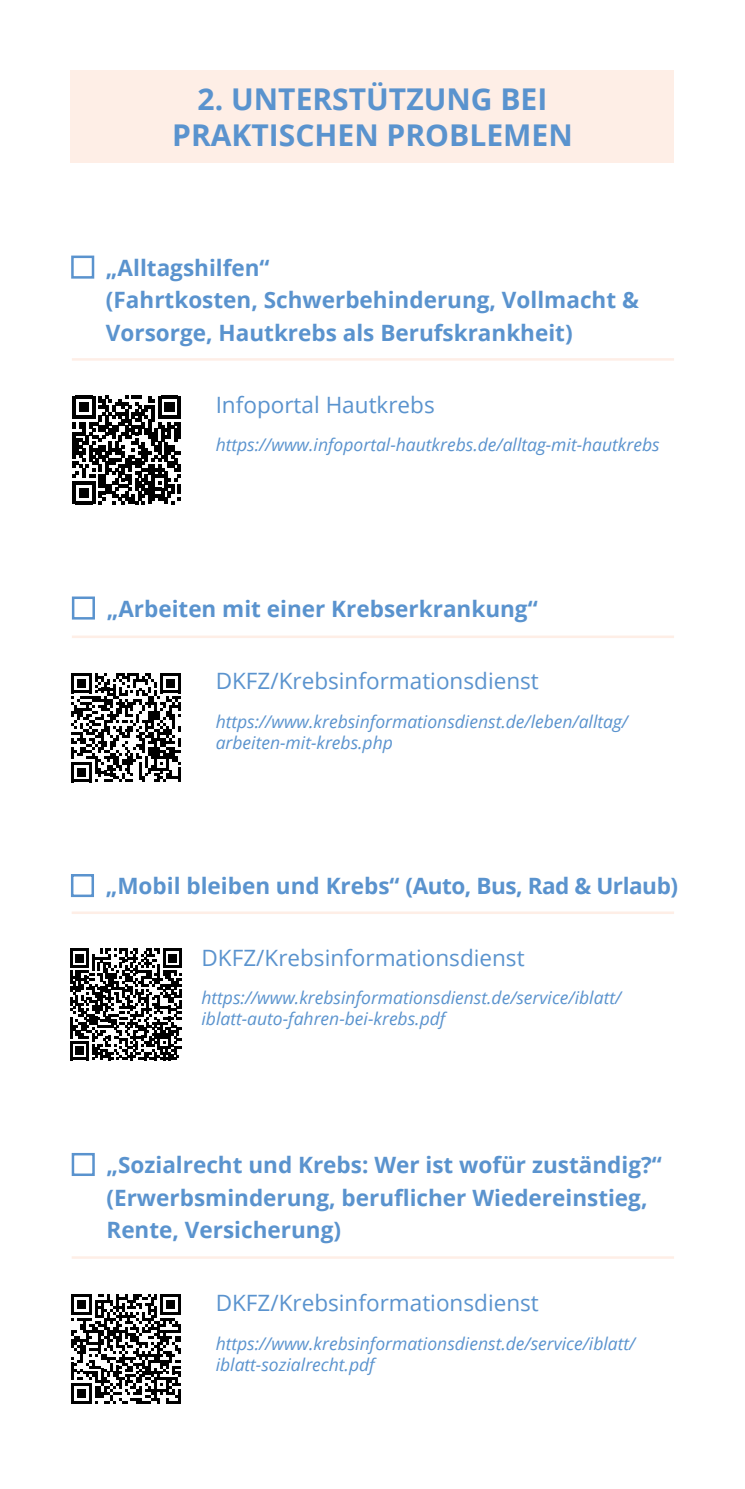
<style>
.page{position:relative;width:745px;height:1489px;background:#fff}
.page>*{position:absolute;margin:0;border:0;box-sizing:border-box;transform-origin:0 0}
.t1{font:700 30px/36px "Open Sans";color:#5a93ce;text-align:center}
.t2{font:700 22.5px/32.5px "Open Sans";color:#5a93ce}
.t3{font:22.5px "Open Sans";color:#5a93ce}
.t4{font:italic 17.5px/21px "Open Sans";color:#5a93ce}
</style>
<div class="page">
<div style="left:71px;top:71px;width:602px;height:92px;background:#feeee6"></div>
<div style="left:71px;top:255px;width:23px;height:23px;border:2px solid #5a93ce"></div>
<div style="left:71px;top:874px;width:23px;height:23px;border:2px solid #5a93ce"></div>
<svg style="left:72px;top:396px;width:109px;height:108px"></svg>
<hr style="left:72px;top:358px;width:601px;height:2px;background:#feeee6">
<hr style="left:72px;top:911px;width:601px;height:3px;background:#feeee6">
<div style="left:72px;top:596px;width:23px;height:23px;border:2px solid #5a93ce"></div>
<svg style="left:71px;top:673px;width:110px;height:109px"></svg>
<hr style="left:178px;top:767px;width:3px;height:15px;background:#000">
<hr style="left:72px;top:635px;width:601px;height:3px;background:#feeee6">
<svg style="left:70px;top:948px;width:112px;height:112px"></svg>
<div style="left:72px;top:1152px;width:23px;height:23px;border:2px solid #5a93ce"></div>
<hr style="left:72px;top:1256px;width:601px;height:2px;background:#feeee6">
<svg style="left:71px;top:1294px;width:110px;height:109px"></svg>
<hr style="left:178px;top:1389px;width:3px;height:14px;background:#000">
<p class="t1" style="left:172px;top:81px;width:402px">2. UNTERSTÜTZUNG BEI<br>PRAKTISCHEN PROBLEMEN</p>
<p class="t2" style="left:106px;top:251px;width:534px">„Alltagshilfen“<br>(Fahrtkosten, Schwerbehinderung, Vollmacht &amp;<br>Vorsorge, Hautkrebs als Berufskrankheit)</p>
<p class="t3" style="left:215px;top:389px;width:220px">Infoportal Hautkrebs</p>
<p class="t4" style="left:215px;top:434px;width:445px">https://www.infoportal-hautkrebs.de/alltag-mit-hautkrebs</p>
<p class="t2" style="left:107px;top:591px;width:432px">„Arbeiten mit einer Krebserkrankung“</p>
<p class="t3" style="left:215px;top:665px;width:324px">DKFZ/Krebsinformationsdienst</p>
<p class="t4" style="left:215px;top:710px;width:413px">https://www.krebsinformationsdienst.de/leben/alltag/ arbeiten-mit-krebs.php</p>
<p class="t2" style="left:106px;top:869px;width:573px">„Mobil bleiben und Krebs“ (Auto, Bus, Rad &amp; Urlaub)</p>
<p class="t3" style="left:201px;top:942px;width:324px">DKFZ/Krebsinformationsdienst</p>
<p class="t4" style="left:201px;top:986px;width:421px">https://www.krebsinformationsdienst.de/service/iblatt/ iblatt-auto-fahren-bei-krebs.pdf</p>
<p class="t2" style="left:106px;top:1147px;width:556px">„Sozialrecht und Krebs: Wer ist wofür zuständig?“ (Erwerbsminderung, beruflicher Wiedereinstieg,<br>Rente, Versicherung)</p>
<p class="t3" style="left:215px;top:1287px;width:324px">DKFZ/Krebsinformationsdienst</p>
<p class="t4" style="left:215px;top:1332px;width:421px">https://www.krebsinformationsdienst.de/service/iblatt/ iblatt-sozialrecht.pdf</p>
</div>
